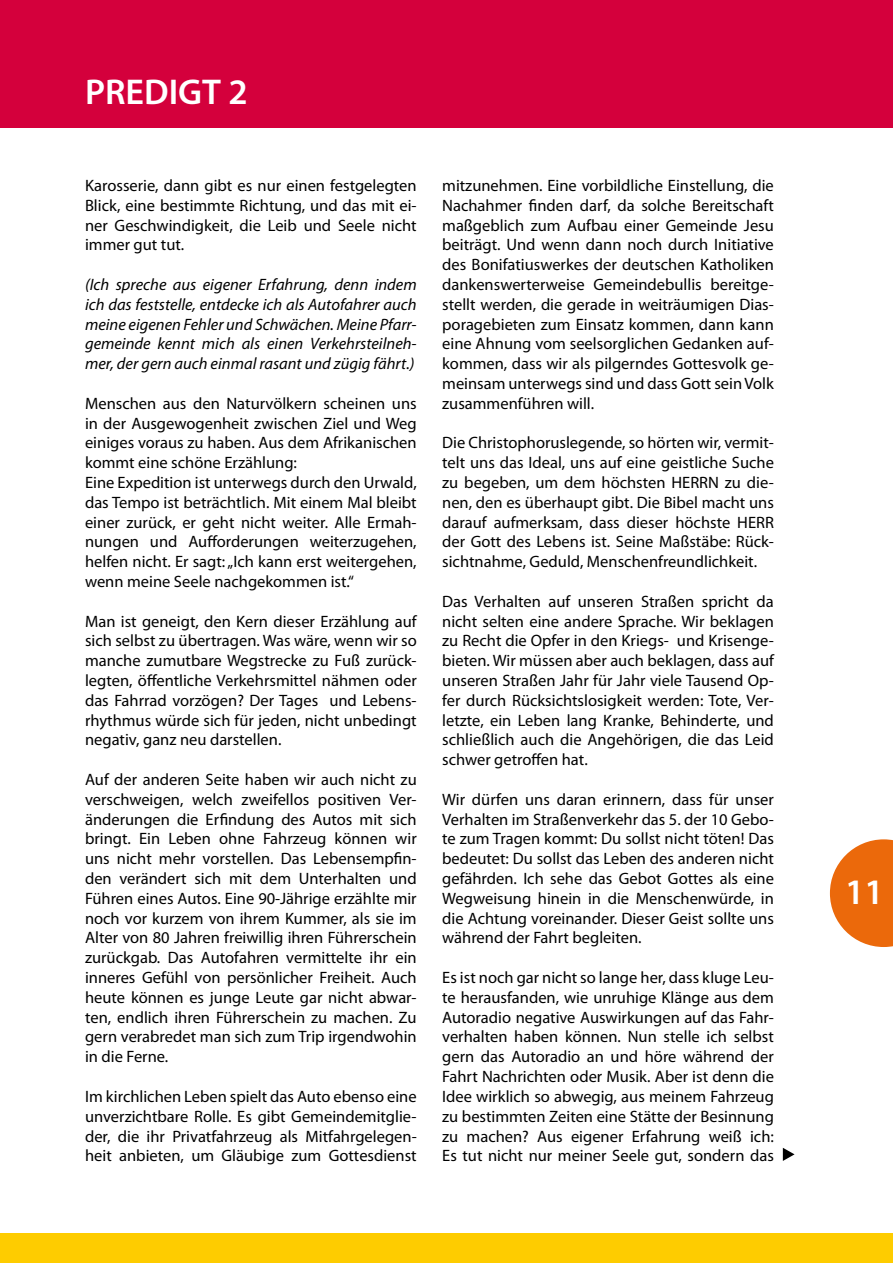
<style>
.page{position:relative;width:893px;height:1263px;background:#fff}
.page>*{position:absolute;margin:0;border:0;box-sizing:border-box;transform-origin:0 0}
.t1{font:600 36px "Myriad Pro";color:#fff}
.t2{font:16.5px/19.8px "Myriad Pro";color:#000;text-align:justify}
.t3{font:italic 16.5px/19.8px "Myriad Pro";color:#000;text-align:justify}
</style>
<div class="page">
<div style="left:0;top:1233px;width:893px;height:30px;background:#fecc00"></div>
<svg style="left:830px;top:839px;width:63px;height:108px"></svg>
<div style="left:0;top:0;width:893px;height:128px;background:#d4003c"></div>
<svg style="left:783px;top:1148px;width:11px;height:13px"></svg>
<h1 class="t1" style="left:85px;top:72px;width:164px">PREDIGT 2</h1>
<p class="t2" style="left:85px;top:176px;width:333px">Karosserie, dann gibt es nur einen festgelegten Blick, eine bestimmte Richtung, und das mit ei&shy;ner Geschwindigkeit, die Leib und Seele nicht immer gut tut.</p>
<p class="t3" style="left:85px;top:275px;width:333px">(Ich spreche aus eigener Erfahrung, denn indem ich das feststelle, entdecke ich als Autofahrer auch meine eigenen Fehler und Schwächen. Meine Pfarr&shy;gemeinde kennt mich als einen Verkehrsteilneh&shy;mer, der gern auch einmal rasant und zügig fährt.)</p>
<p class="t2" style="left:85px;top:394px;width:333px;text-align:left">Menschen aus den Naturvölkern scheinen uns in der Ausgewogenheit zwischen Ziel und Weg einiges voraus zu haben. Aus dem Afrikanischen kommt eine schöne Erzählung:<br>Eine Expedition ist unterwegs durch den Urwald, das Tempo ist beträchtlich. Mit einem Mal bleibt einer zurück, er geht nicht weiter. Alle Ermah&shy;nungen und Aufforderungen weiterzugehen, helfen nicht. Er sagt: „Ich kann erst weitergehen, wenn meine Seele nachgekommen ist.“</p>
<p class="t2" style="left:85px;top:611px;width:333px">Man ist geneigt, den Kern dieser Erzählung auf sich selbst zu übertragen. Was wäre, wenn wir so manche zumutbare Wegstrecke zu Fuß zurück&shy;legten, öffentliche Verkehrsmittel nähmen oder das Fahrrad vorzögen? Der Tages und Lebens&shy;rhythmus würde sich für jeden, nicht unbedingt negativ, ganz neu darstellen.</p>
<p class="t2" style="left:85px;top:770px;width:333px">Auf der anderen Seite haben wir auch nicht zu verschweigen, welch zweifellos positiven Ver&shy;änderungen die Erfindung des Autos mit sich bringt. Ein Leben ohne Fahrzeug können wir uns nicht mehr vorstellen. Das Lebensempfin&shy;den verändert sich mit dem Unterhalten und Führen eines Autos. Eine 90-Jährige erzählte mir noch vor kurzem von ihrem Kummer, als sie im Alter von 80 Jahren freiwillig ihren Führerschein zurückgab. Das Autofahren vermittelte ihr ein inneres Gefühl von persönlicher Freiheit. Auch heute können es junge Leute gar nicht abwar&shy;ten, endlich ihren Führerschein zu machen. Zu gern verabredet man sich zum Trip irgendwohin in die Ferne.</p>
<p class="t2" style="left:85px;top:1087px;width:333px">Im kirchlichen Leben spielt das Auto ebenso eine unverzichtbare Rolle. Es gibt Gemeindemitglie&shy;der, die ihr Privatfahrzeug als Mitfahrgelegen&shy;heit anbieten, um Gläubige zum Gottesdienst</p>
<p class="t2" style="left:442px;top:176px;width:333px">mitzunehmen. Eine vorbildliche Einstellung, die Nachahmer finden darf, da solche Bereitschaft maßgeblich zum Aufbau einer Gemeinde Jesu beiträgt. Und wenn dann noch durch Initiative des Bonifatiuswerkes der deutschen Katholiken dankenswerterweise Gemeindebullis bereitge&shy;stellt werden, die gerade in weiträumigen Dias&shy;poragebieten zum Einsatz kommen, dann kann eine Ahnung vom seelsorglichen Gedanken auf&shy;kommen, dass wir als pilgerndes Gottesvolk ge&shy;meinsam unterwegs sind und dass Gott sein Volk zusammenführen will.</p>
<p class="t2" style="left:442px;top:433px;width:333px">Die Christophoruslegende, so hörten wir, vermit&shy;telt uns das Ideal, uns auf eine geistliche Suche zu begeben, um dem höchsten HERRN zu die&shy;nen, den es überhaupt gibt. Die Bibel macht uns darauf aufmerksam, dass dieser höchste HERR der Gott des Lebens ist. Seine Maßstäbe: Rück&shy;sichtnahme, Geduld, Menschenfreundlichkeit.</p>
<p class="t2" style="left:442px;top:592px;width:333px">Das Verhalten auf unseren Straßen spricht da nicht selten eine andere Sprache. Wir beklagen zu Recht die Opfer in den Kriegs- und Krisenge&shy;bieten. Wir müssen aber auch beklagen, dass auf unseren Straßen Jahr für Jahr viele Tausend Op&shy;fer durch Rücksichtslosigkeit werden: Tote, Ver&shy;letzte, ein Leben lang Kranke, Behinderte, und schließlich auch die Angehörigen, die das Leid schwer getroffen hat.</p>
<p class="t2" style="left:442px;top:790px;width:333px">Wir dürfen uns daran erinnern, dass für unser Verhalten im Straßenverkehr das 5. der 10 Gebo&shy;te zum Tragen kommt: Du sollst nicht töten! Das bedeutet: Du sollst das Leben des anderen nicht gefährden. Ich sehe das Gebot Gottes als eine Wegweisung hinein in die Menschenwürde, in die Achtung voreinander. Dieser Geist sollte uns während der Fahrt begleiten.</p>
<p class="t2" style="left:442px;top:968px;width:333px">Es ist noch gar nicht so lange her, dass kluge Leu&shy;te herausfanden, wie unruhige Klänge aus dem Autoradio negative Auswirkungen auf das Fahr&shy;verhalten haben können. Nun stelle ich selbst gern das Autoradio an und höre während der Fahrt Nachrichten oder Musik. Aber ist denn die Idee wirklich so abwegig, aus meinem Fahrzeug zu bestimmten Zeiten eine Stätte der Besinnung zu machen? Aus eigener Erfahrung weiß ich:<br>Es tut nicht nur meiner Seele gut, sondern das</p>
<h1 class="t1" style="left:845px;top:872px;width:40px">11</h1>
</div>
